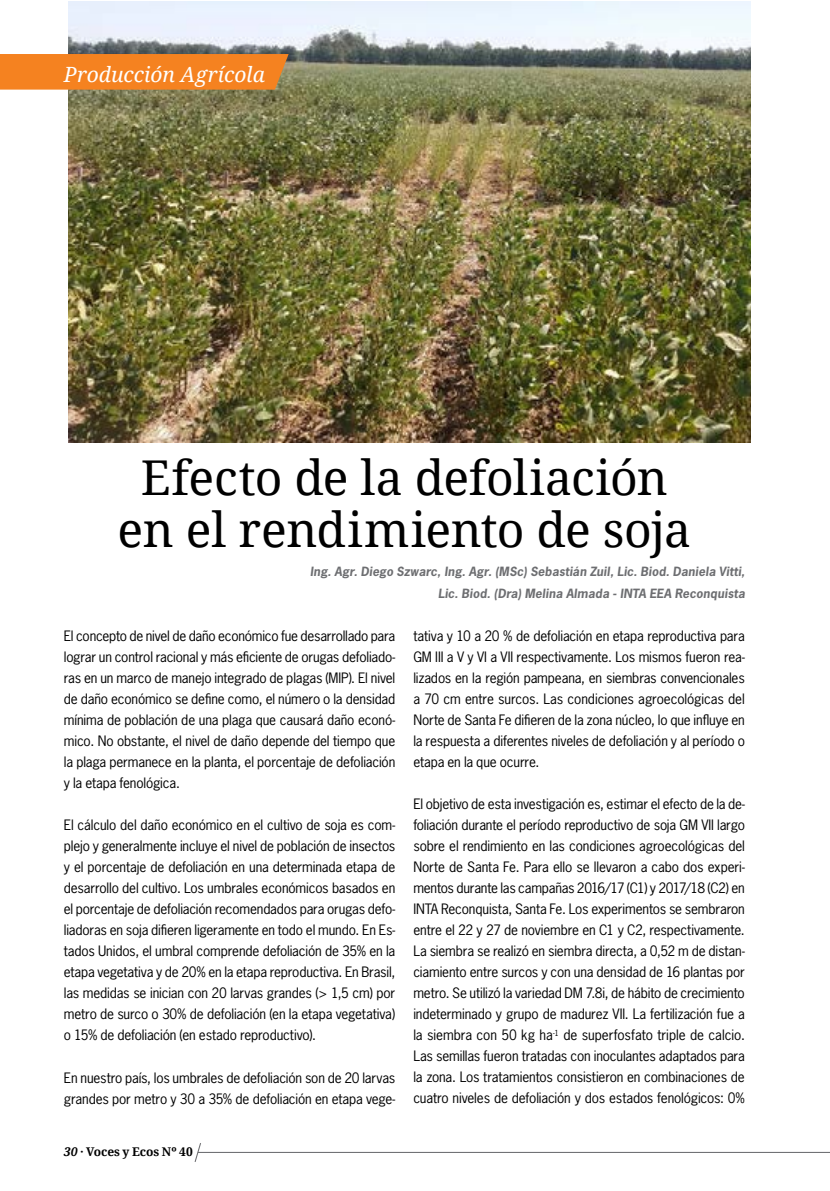
<style>
.page{position:relative;width:830px;height:1191px;background:#fff}
.page>*{position:absolute;margin:0;border:0;box-sizing:border-box;transform-origin:0 0}
.t1{font:48px/52.8px "Droid Serif";letter-spacing:-.005em;color:#000;text-align:center}
.t2{font:italic 21px "Droid Serif";color:#fff}
.t3{font:13.5px/21px "News Gothic Std";letter-spacing:-.01em;color:#000;text-align:justify}
.t4{font:italic 700 12px/21.3px "News Gothic Std";letter-spacing:.01em;color:#6d6e71;text-align:right}
.t5{font:700 12px "Droid Serif";letter-spacing:-.005em;color:#000}
.s1{font-style:italic}
</style>
<div class="page">
<hr style="left:198px;top:1151px;width:631px;height:2px;background:#6d6e71">
<svg style="left:194px;top:1143px;width:8px;height:19px"></svg>
<img style="left:68px;top:1px;width:681px;height:441px">
<div style="left:0;top:54px;width:288px;height:36px;background:#f58220"></div>
<h2 class="t2" style="left:64px;top:62px;width:202px">Producción Agrícola</h2>
<h1 class="t1" style="left:117px;top:451px;width:575px">Efecto de la defoliación en el rendimiento de soja</h1>
<p class="t4" style="left:310px;top:561px;width:436px">Ing. Agr. Diego Szwarc, Ing. Agr. (MSc) Sebastián Zuil, Lic. Biod. Daniela Vitti,<br>Lic. Biod. (Dra) Melina Almada - INTA EEA Reconquista</p>
<p class="t3" style="left:64px;top:625px;width:333px">El concepto de nivel de daño económico fue desarrollado para lograr un control racional y más eficiente de orugas defoliado&shy;ras en un marco de manejo integrado de plagas (MIP). El nivel de daño económico se define como, el número o la densidad mínima de población de una plaga que causará daño econó&shy;mico. No obstante, el nivel de daño depende del tiempo que la plaga permanece en la planta, el porcentaje de defoliación y la etapa fenológica.</p>
<p class="t3" style="left:64px;top:814px;width:333px">El cálculo del daño económico en el cultivo de soja es com&shy;plejo y generalmente incluye el nivel de población de insectos y el porcentaje de defoliación en una determinada etapa de desarrollo del cultivo. Los umbrales económicos basados en el porcentaje de defoliación recomendados para orugas defo&shy;liadoras en soja difieren ligeramente en todo el mundo. En Es&shy;tados Unidos, el umbral comprende defoliación de 35% en la etapa vegetativa y de 20% en la etapa reproductiva. En Brasil, las medidas se inician con 20 larvas grandes (&gt; 1,5 cm) por metro de surco o 30% de defoliación (en la etapa vegetativa) o 15% de defoliación (en estado reproductivo).</p>
<p class="t3" style="left:64px;top:1066px;width:333px">En nuestro país, los umbrales de defoliación son de 20 larvas grandes por metro y 30 a 35% de defoliación en etapa vege-</p>
<p class="t5" style="left:64px;top:1145px;width:130px"><span class="s1">30</span> · Voces y Ecos Nº 40</p>
<p class="t3" style="left:413px;top:625px;width:333px">tativa y 10 a 20 % de defoliación en etapa reproductiva para GM III a V y VI a VII respectivamente. Los mismos fueron rea&shy;lizados en la región pampeana, en siembras convencionales a 70 cm entre surcos. Las condiciones agroecológicas del Norte de Santa Fe difieren de la zona núcleo, lo que influye en la respuesta a diferentes niveles de defoliación y al período o etapa en la que ocurre.</p>
<p class="t3" style="left:413px;top:793px;width:333px">El objetivo de esta investigación es, estimar el efecto de la de&shy;foliación durante el período reproductivo de soja GM VII largo sobre el rendimiento en las condiciones agroecológicas del Norte de Santa Fe. Para ello se llevaron a cabo dos experi&shy;mentos durante las campañas 2016/17 (C1) y 2017/18 (C2) en INTA Reconquista, Santa Fe. Los experimentos se sembraron entre el 22 y 27 de noviembre en C1 y C2, respectivamente.<br>La siembra se realizó en siembra directa, a 0,52 m de distan&shy;ciamiento entre surcos y con una densidad de 16 plantas por metro. Se utilizó la variedad DM 7.8i, de hábito de crecimiento indeterminado y grupo de madurez VII. La fertilización fue a la siembra con 50 kg ha<sup>-1</sup> de superfosfato triple de calcio.<br>Las semillas fueron tratadas con inoculantes adaptados para la zona. Los tratamientos consistieron en combinaciones de cuatro niveles de defoliación y dos estados fenológicos: 0%</p>
</div>
